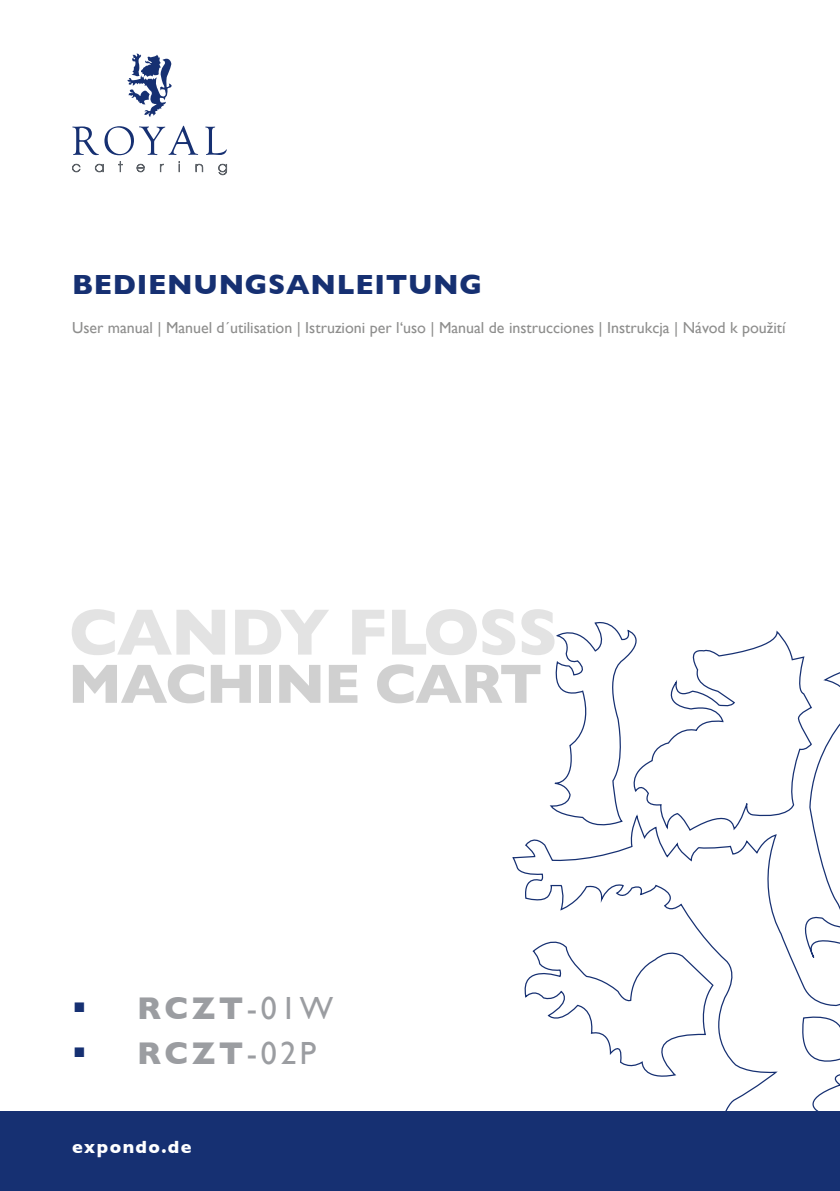
<style>
.page{position:relative;width:840px;height:1191px;background:#fff}
.page>*{position:absolute;margin:0;border:0;box-sizing:border-box;transform-origin:0 0}
.t1{font:700 66.2px "Gill Sans";letter-spacing:-.02em;color:#e3e3e3}
.t2{font:700 56px "Gill Sans";letter-spacing:-.02em;color:#d0d0d0}
.t3{font:700 32px "Gill Sans";letter-spacing:.11em;color:#9b9da1}
.t4{font:700 28.2px "Gill Sans";letter-spacing:.025em;color:#163072}
.t5{font:700 18px "Gill Sans";letter-spacing:.08em;color:#fff}
.t6{font:16px "Gill Sans";color:#8e8e8d}
.s1{color:#163072}
.s2{font-weight:400}
</style>
<div class="page">
<svg style="left:512px;top:672px;width:327px;height:439px"></svg>
<svg style="left:519px;top:933px;width:195px;height:148px"></svg>
<svg style="left:549px;top:622px;width:263px;height:210px"></svg>
<div style="left:0;top:1111px;width:839px;height:80px;background:#163072"></div>
<svg style="left:127px;top:53px;width:45px;height:64px"></svg>
<svg style="left:72px;top:161px;width:155px;height:14px"></svg>
<svg style="left:72px;top:126px;width:154px;height:29px"></svg>
<h3 class="t4" style="left:72px;top:268px;width:411px">BEDIENUNGSANLEITUNG</h3>
<p class="t6" style="left:72px;top:318px;width:714px">User manual | Manuel d´utilisation | Istruzioni per l‘uso | Manual de instrucciones | Instrukcja | Návod k použití</p>
<h1 class="t1" style="left:69px;top:593px;width:490px">CANDY FLOSS</h1>
<h2 class="t2" style="left:68px;top:651px;width:475px">MACHINE CART</h2>
<h3 class="t3" style="left:72px;top:989px;width:262px"><span class="s1">▪</span> RCZT<span class="s2">-01W</span></h3>
<h3 class="t3" style="left:72px;top:1034px;width:245px"><span class="s1">▪</span> RCZT<span class="s2">-02P</span></h3>
<p class="t5" style="left:72px;top:1136px;width:121px">expondo.de</p>
</div>
